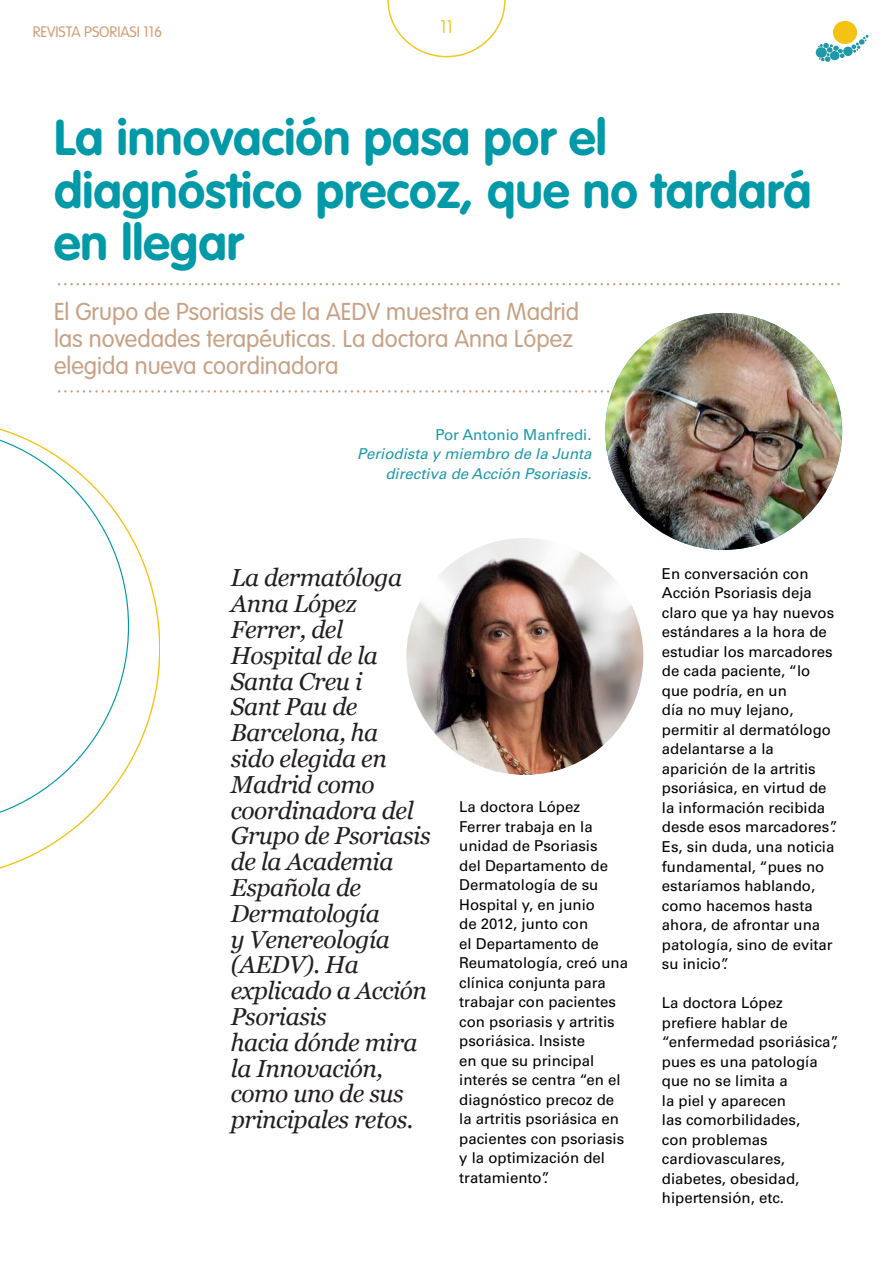
<style>
.page{position:relative;width:893px;height:1263px;background:#fff}
.page>*{position:absolute;margin:0;border:0;box-sizing:border-box;transform-origin:0 0}
.t1{font:700 49.5px/52.5px "VAG Rounded";color:#0099a8}
.t2{font:italic 24.6px/25.8px "Georgia";letter-spacing:-.02em;color:#231f20}
.t3{font:300 24px/27px "VAG Rounded";color:#c7a185}
.t4{font:100 18px "VAG Rounded";color:#f3c314}
.t5{font:15px/19.5px "Univers";color:#000}
.t6{font:italic 15px/19.5px "Univers";color:#1e99a8;text-align:right}
.t7{font:300 15px "VAG Rounded";color:#cf9f76}
.s1{font-style:normal}
</style>
<div class="page">
<div style="left:833px;top:21px;width:24px;height:23px;background:#f3c314;border-radius:50%"></div>
<div style="left:816px;top:47px;width:11px;height:11px;background:#1e99a8;border-radius:50%"></div>
<div style="left:843px;top:47px;width:10px;height:9px;background:#1e99a8;border-radius:50%"></div>
<svg style="left:818px;top:43px;width:26px;height:19px"></svg>
<svg style="left:851px;top:35px;width:17px;height:18px"></svg>
<svg style="left:387px;top:0;width:119px;height:57px"></svg>
<svg style="left:58px;top:283px;width:782px;height:2px"></svg>
<svg style="left:58px;top:390px;width:554px;height:3px"></svg>
<img style="left:406px;top:538px;width:237px;height:237px;border-radius:118px">
<img style="left:605px;top:313px;width:237px;height:237px;border-radius:118px">
<svg style="left:0;top:428px;width:160px;height:441px"></svg>
<p class="t7" style="left:33px;top:23px;width:131px">REVISTA PSORIASI 116</p>
<p class="t4" style="left:440px;top:16px;width:14px">11</p>
<p class="t1" style="left:54px;top:113px;width:759px">La innovación pasa por el diagnóstico precoz, que no tardará en llegar</p>
<p class="t3" style="left:54px;top:299px;width:527px">El Grupo de Psoriasis de la AEDV muestra en Madrid las novedades terapéuticas. La doctora Anna López elegida nueva coordinadora</p>
<p class="t6" style="left:357px;top:425px;width:236px"><span class="s1">Por Antonio Manfredi.<br></span>Periodista y miembro de la Junta directiva de Acción Psoriasis.</p>
<p class="t2" style="left:231px;top:564px;width:201px">La dermatóloga<br>Anna López<br>Ferrer, del<br>Hospital de la<br>Santa Creu i<br>Sant Pau de<br>Barcelona, ha<br>sido elegida en<br>Madrid como coordinadora del<br>Grupo de Psoriasis de la Academia<br>Española de<br>Dermatología<br>y Venereología (AEDV). Ha explicado a Acción<br>Psoriasis<br>hacia dónde mira la Innovación, como uno de sus principales retos.</p>
<p class="t5" style="left:459px;top:797px;width:170px">La doctora López<br>Ferrer trabaja en la unidad de Psoriasis<br>del Departamento de<br>Dermatología de su<br>Hospital y, en junio<br>de 2012, junto con<br>el Departamento de<br>Reumatología, creó una clínica conjunta para trabajar con pacientes con psoriasis y artritis psoriásica. Insiste<br>en que su principal interés se centra “en el diagnóstico precoz de la artritis psoriásica en pacientes con psoriasis y la optimización del tratamiento”.</p>
<p class="t5" style="left:662px;top:564px;width:177px">En conversación con<br>Acción Psoriasis deja claro que ya hay nuevos estándares a la hora de estudiar los marcadores de cada paciente, “lo que podría, en un<br>día no muy lejano, permitir al dermatólogo adelantarse a la aparición de la artritis psoriásica, en virtud de la información recibida desde esos marcadores”.<br>Es, sin duda, una noticia fundamental, “pues no estaríamos hablando, como hacemos hasta ahora, de afrontar una patología, sino de evitar su inicio”.</p>
<p class="t5" style="left:662px;top:993px;width:179px">La doctora López prefiere hablar de “enfermedad psoriásica”, pues es una patología que no se limita a<br>la piel y aparecen<br>las comorbilidades,<br>con problemas cardiovasculares, diabetes, obesidad, hipertensión, etc.</p>
</div>
